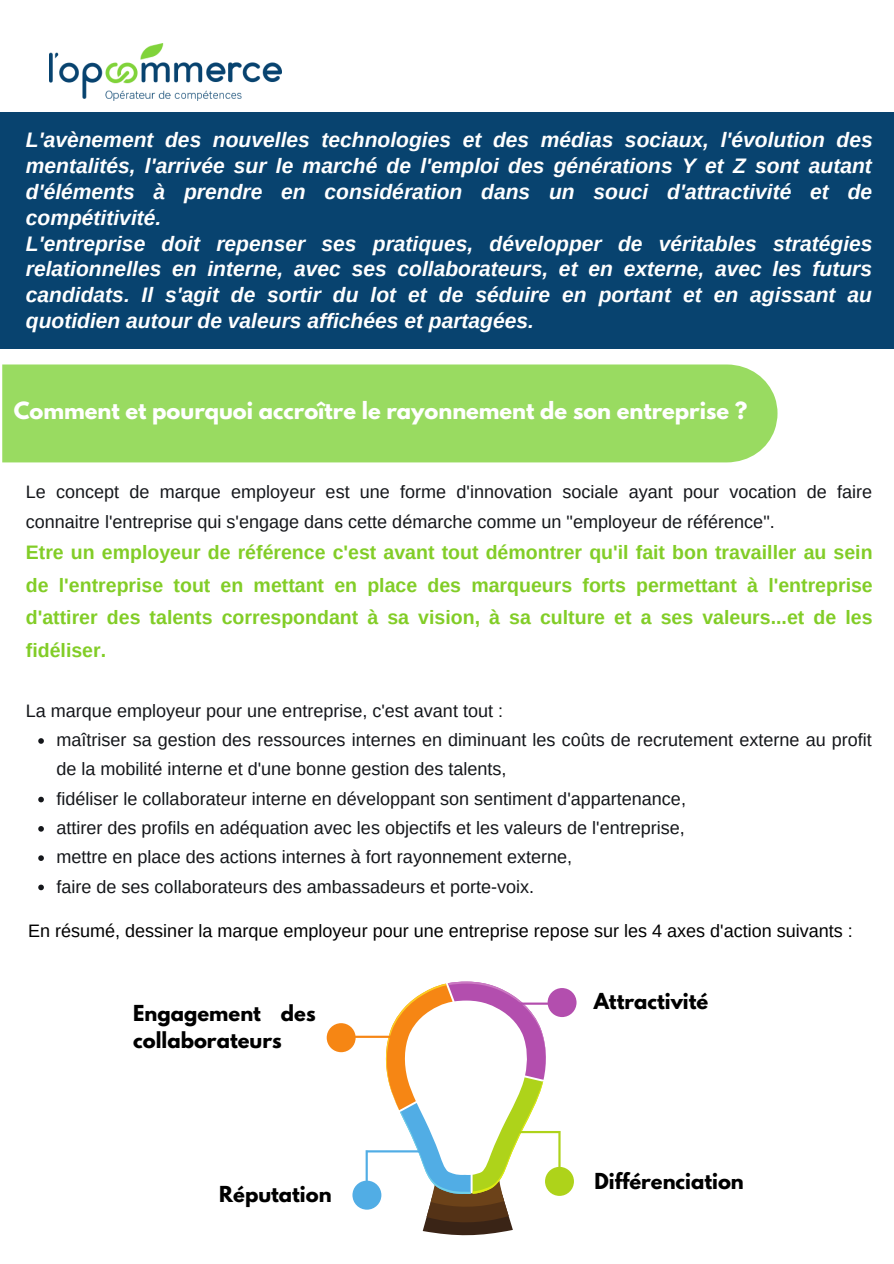
<style>
.page{position:relative;width:894px;height:1264px;background:#fff}
.page>*{position:absolute;margin:0;border:0;box-sizing:border-box;transform-origin:0 0}
.t1{font:italic 700 21px/26px "Arimo";color:#fff;text-align:justify}
.t2{font:700 21px "League Spartan";color:#fff}
.t3{font:700 19.5px/32.7px "Arimo";color:#82cd27;text-align:justify}
.t4{font:700 19.5px/27px "League Spartan";color:#000}
.t5{font:18px/29.2px "Arimo";color:#14161a}
.t6{font:18px "Arimo";color:#000}
</style>
<div class="page">
<img style="left:49px;top:43px;width:232px;height:58px">
<div style="left:0;top:112px;width:893px;height:236px;background:#08436f"></div>
<div style="left:2px;top:364px;width:775px;height:98px;background:#99db61"></div>
<svg style="left:38px;top:738px;width:6px;height:5px"></svg>
<svg style="left:38px;top:796px;width:6px;height:6px"></svg>
<svg style="left:38px;top:826px;width:6px;height:5px"></svg>
<svg style="left:38px;top:855px;width:6px;height:6px"></svg>
<svg style="left:38px;top:884px;width:6px;height:6px"></svg>
<svg style="left:326px;top:981px;width:250px;height:255px"></svg>
<p class="t1" style="left:26px;top:127px;width:848px">L'avènement des nouvelles technologies et des médias sociaux, l'évolution des mentalités, l'arrivée sur le marché de l'emploi des générations Y et Z sont autant d'éléments à prendre en considération dans un souci d'attractivité et de compétitivité.</p>
<p class="t1" style="left:26px;top:230px;width:847px">L'entreprise doit repenser ses pratiques, développer de véritables stratégies relationnelles en interne, avec ses collaborateurs, et en externe, avec les futurs candidats. Il s'agit de sortir du lot et de séduire en portant et en agissant au quotidien autour de valeurs affichées et partagées.</p>
<p class="t2" style="left:14px;top:400px;width:734px">Comment et pourquoi accroître le rayonnement de son entreprise ?</p>
<p class="t5" style="left:26px;top:477px;width:847px">Le concept de marque employeur est une forme d'innovation sociale ayant pour vocation de faire connaitre l'entreprise qui s'engage dans cette démarche comme un "employeur de référence".</p>
<p class="t3" style="left:26px;top:536px;width:848px">Etre un employeur de référence c'est avant tout démontrer qu'il fait bon travailler au sein de l'entreprise tout en mettant en place des marqueurs forts permettant à l'entreprise d'attirer des talents correspondant à sa vision, à sa culture et a ses valeurs...et de les fidéliser.</p>
<p class="t5" style="left:26px;top:696px;width:478px">La marque employeur pour une entreprise, c'est avant tout :</p>
<p class="t5" style="left:56px;top:725px;width:816px">maîtriser sa gestion des ressources internes en diminuant les coûts de recrutement externe au profit de la mobilité interne et d'une bonne gestion des talents,</p>
<p class="t5" style="left:56px;top:783px;width:630px">fidéliser le collaborateur interne en développant son sentiment d'appartenance,</p>
<p class="t5" style="left:56px;top:813px;width:629px">attirer des profils en adéquation avec les objectifs et les valeurs de l'entreprise,</p>
<p class="t5" style="left:56px;top:842px;width:517px">mettre en place des actions internes à fort rayonnement externe,</p>
<p class="t5" style="left:56px;top:871px;width:479px">faire de ses collaborateurs des ambassadeurs et porte-voix.</p>
<p class="t6" style="left:28px;top:920px;width:826px">En résumé, dessiner la marque employeur pour une entreprise repose sur les 4 axes d'action suivants :</p>
<p class="t4" style="left:133px;top:1002px;width:184px">Engagement des collaborateurs</p>
<p class="t4" style="left:219px;top:1182px;width:114px">Réputation</p>
<p class="t4" style="left:593px;top:990px;width:116px">Attractivité</p>
<p class="t4" style="left:594px;top:1170px;width:151px">Différenciation</p>
</div>
